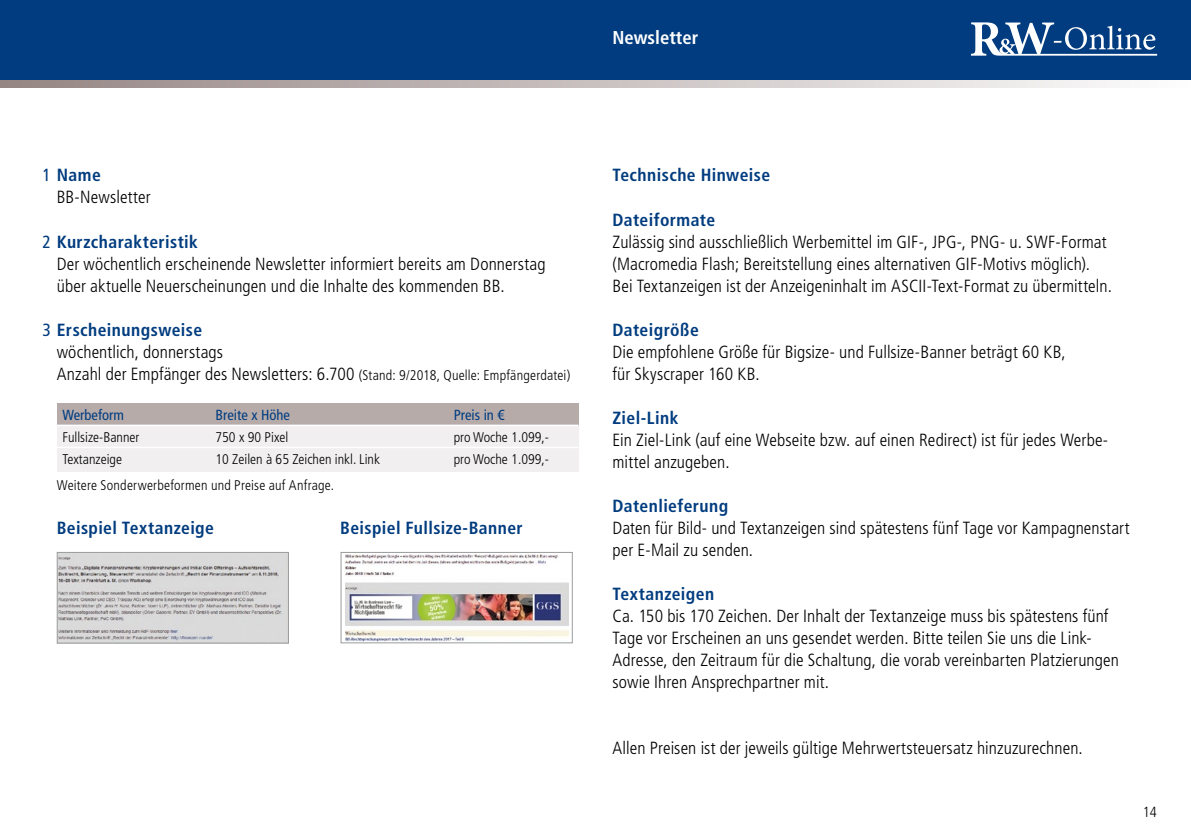
<style>
.page{position:relative;width:1191px;height:840px;background:#fff}
.page>*{position:absolute;margin:0;border:0;box-sizing:border-box;transform-origin:0 0}
.t1{font:700 condensed 18.6px "Frutiger LT Std";color:#fff}
.t2{font:300 condensed 17.6px/22px "Frutiger LT Std";letter-spacing:.005em;color:#000}
.t3{font:700 condensed 17.6px "Frutiger LT Std";letter-spacing:.02em;color:#003c7f}
.t4{font:condensed 14.6px "Frutiger LT Std";color:#003c7f}
.t5{font:300 condensed 14.6px "Frutiger LT Std";color:#000}
.t6{font:300 condensed 14px "Frutiger LT Std";color:#000}
.s1{font-weight:400;color:#003c7f}
.s2{font-weight:700;color:#003c7f}
.s3{font-size:14px}
</style>
<div class="page">
<svg style="left:0;top:79px;width:1191px;height:9px;background:#b2b2b9"></svg>
<div style="left:0;top:0;width:1191px;height:79px;background:#003c7f"></div>
<div style="left:57px;top:425px;width:521px;height:46px;background:#f1efef"></div>
<div style="left:57px;top:403px;width:521px;height:22px;background:#b7abaa"></div>
<img style="left:59px;top:553px;width:228px;height:88px">
<div style="left:57px;top:551px;width:232px;height:92px;border:1px solid #9c9d9d"></div>
<img style="left:345px;top:554px;width:223px;height:86px">
<div style="left:340px;top:551px;width:233px;height:92px;border:1px solid #9c9d9d"></div>
<hr style="left:57px;top:424px;width:521px;height:2px;background:#fff">
<hr style="left:57px;top:446px;width:521px;height:2px;background:#fff">
<svg style="left:971px;top:22px;width:186px;height:34px"></svg>
<p class="t1" style="left:612px;top:26px;width:87px">Newsletter</p>
<p class="t2" style="left:57px;top:164px;width:95px;text-indent:-14px"><span class="s1">1</span> <span class="s2">Name<br></span>BB-Newsletter</p>
<p class="t2" style="left:57px;top:230px;width:490px;text-indent:-14px"><span class="s1">2</span> <span class="s2">Kurzcharakteristik<br></span>Der wöchentlich erscheinende Newsletter informiert bereits am Donnerstag über aktuelle Neuerscheinungen und die Inhalte des kommenden BB.</p>
<p class="t2" style="left:57px;top:318px;width:515px;text-indent:-14px"><span class="s1">3</span> <span class="s2">Erscheinungsweise<br></span>wöchentlich, donnerstags<br>Anzahl der Empfänger des Newsletters: 6.700 <span class="s3">(Stand: 9/2018, Quelle: Empfängerdatei)</span></p>
<p class="t4" style="left:62px;top:406px;width:63px">Werbeform</p>
<p class="t4" style="left:215px;top:406px;width:76px">Breite x Höhe</p>
<p class="t4" style="left:454px;top:406px;width:52px">Preis in €</p>
<p class="t6" style="left:62px;top:428px;width:78px">Fullsize-Banner</p>
<p class="t6" style="left:215px;top:428px;width:74px">750 x 90 Pixel</p>
<p class="t6" style="left:454px;top:428px;width:97px">pro Woche 1.099,-</p>
<p class="t6" style="left:62px;top:450px;width:61px">Textanzeige</p>
<p class="t6" style="left:215px;top:450px;width:166px">10 Zeilen à 65 Zeichen inkl. Link</p>
<p class="t6" style="left:454px;top:450px;width:97px">pro Woche 1.099,-</p>
<p class="t6" style="left:57px;top:476px;width:279px">Weitere Sonderwerbeformen und Preise auf Anfrage.</p>
<p class="t3" style="left:57px;top:517px;width:159px">Beispiel Textanzeige</p>
<p class="t3" style="left:340px;top:517px;width:184px">Beispiel Fullsize-Banner</p>
<p class="t3" style="left:612px;top:165px;width:159px">Technische Hinweise</p>
<p class="t3" style="left:612px;top:209px;width:104px">Dateiformate</p>
<p class="t2" style="left:612px;top:230px;width:501px">Zulässig sind ausschließlich Werbemittel im GIF-, JPG-, PNG- u. SWF-Format (Macromedia Flash; Bereitstellung eines alternativen GIF-Motivs möglich).<br>Bei Textanzeigen ist der Anzeigeninhalt im ASCII-Text-Format zu übermitteln.</p>
<p class="t3" style="left:612px;top:319px;width:88px">Dateigröße</p>
<p class="t2" style="left:612px;top:340px;width:455px">Die empfohlene Größe für Bigsize- und Fullsize-Banner beträgt 60 KB, für Skyscraper 160 KB.</p>
<p class="t3" style="left:612px;top:407px;width:68px">Ziel-Link</p>
<p class="t2" style="left:612px;top:428px;width:495px">Ein Ziel-Link (auf eine Webseite bzw. auf einen Redirect) ist für jedes Werbe&shy;mittel anzugeben.</p>
<p class="t3" style="left:612px;top:495px;width:117px">Datenlieferung</p>
<p class="t2" style="left:612px;top:516px;width:518px">Daten für Bild- und Textanzeigen sind spätestens fünf Tage vor Kampagnenstart per E-Mail zu senden.</p>
<p class="t3" style="left:612px;top:583px;width:103px">Textanzeigen</p>
<p class="t2" style="left:612px;top:604px;width:508px">Ca. 150 bis 170 Zeichen. Der Inhalt der Textanzeige muss bis spätestens fünf Tage vor Erscheinen an uns gesendet werden. Bitte teilen Sie uns die Link-Adresse, den Zeitraum für die Schaltung, die vorab vereinbarten Platzierungen sowie Ihren Ansprechpartner mit.</p>
<p class="t2" style="left:612px;top:736px;width:472px">Allen Preisen ist der jeweils gültige Mehrwertsteuersatz hinzuzurechnen.</p>
<p class="t5" style="left:1143px;top:803px;width:16px">14</p>
</div>
